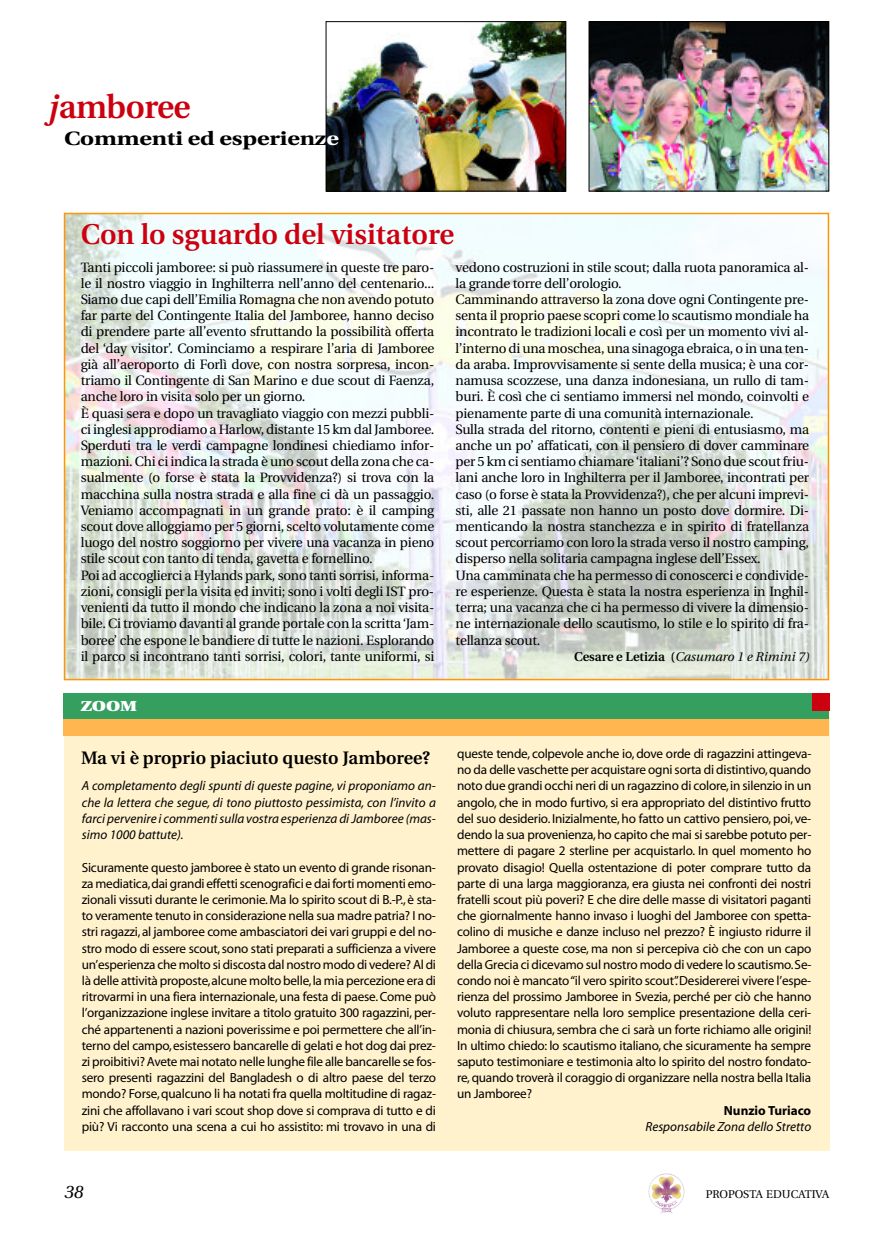
<style>
.page{position:relative;width:893px;height:1234px;background:#fff}
.page>*{position:absolute;margin:0;border:0;box-sizing:border-box;transform-origin:0 0}
.t1{font:600 33px "Utopia";letter-spacing:-.015em;color:#cc000f}
.t2{font:600 28.5px "Utopia";color:#cc000f}
.t3{font:700 19.2px "Utopia";letter-spacing:-.005em;color:#000;scale:1.25 1}
.t4{font:600 18px "Utopia";color:#000}
.t5{font:italic 18px "Utopia";color:#000}
.t6{font:900 14.4px "Utopia";color:#fff;scale:1.25 1}
.t7{font:13.5px/16.2px "Utopia";letter-spacing:-.015em;color:#000}
.t8{font:13.2px/16.2px "Myriad";letter-spacing:-.015em;color:#000;text-align:justify}
.t9{font:italic 13.2px/16.2px "Myriad";color:#000;text-align:justify}
.t10{font:700 13.2px "Myriad";color:#000}
.t11{font:italic 12.75px "Utopia";color:#000}
.t12{font:11.25px "Utopia";color:#000}
.s1{font-style:italic}
.s2{color:#fff}
.s3{font-weight:600;font-style:normal}
</style>
<div class="page">
<img style="left:657px;top:1173px;width:20px;height:4px">
<img style="left:67px;top:216px;width:759px;height:461px">
<div style="left:64px;top:213px;width:765px;height:467px;border:2px solid #ff9606"></div>
<div style="left:64px;top:693px;width:765px;height:457px;background:#fff2cd"></div>
<div style="left:64px;top:693px;width:765px;height:42px;background:#ffb651"></div>
<div style="left:64px;top:693px;width:765px;height:25px;background:#349f5f"></div>
<div style="left:812px;top:693px;width:17px;height:17px;background:#cc000f"></div>
<img style="left:328px;top:23px;width:236px;height:166px">
<div style="left:326px;top:21px;width:240px;height:170px;border:1px solid #000"></div>
<img style="left:591px;top:23px;width:236px;height:166px">
<div style="left:589px;top:21px;width:240px;height:170px;border:1px solid #000"></div>
<h1 class="t1" style="left:47px;top:94px;width:145px"><span class="s1">j</span>amboree</h1>
<h3 class="t3" style="left:64px;top:131px;width:221px">Commenti ed esperienz<span class="s2">e</span></h3>
<h2 class="t2" style="left:81px;top:222px;width:375px">Con lo sguardo del visitatore</h2>
<p class="t7" style="left:81px;top:260px;width:355px">Tanti piccoli jamboree: si può riassumere in queste tre paro&shy;le il nostro viaggio in Inghilterra nell’anno del centenario...<br>Siamo due capi dell’Emilia Romagna che non avendo potuto far parte del Contingente Italia del Jamboree, hanno deciso di prendere parte all’evento sfruttando la possibilità offerta del ‘day visitor’. Cominciamo a respirare l’aria di Jamboree già all’aeroporto di Forlì dove, con nostra sorpresa, incon&shy;triamo il Contingente di San Marino e due scout di Faenza, anche loro in visita solo per un giorno.<br>È quasi sera e dopo un travagliato viaggio con mezzi pubbli&shy;ci inglesi approdiamo a Harlow, distante 15 km dal Jamboree.<br>Sperduti tra le verdi campagne londinesi chiediamo infor&shy;mazioni. Chi ci indica la strada è uno scout della zona che ca&shy;sualmente (o forse è stata la Provvidenza?) si trova con la macchina sulla nostra strada e alla fine ci dà un passaggio.<br>Veniamo accompagnati in un grande prato: è il camping scout dove alloggiamo per 5 giorni, scelto volutamente come luogo del nostro soggiorno per vivere una vacanza in pieno stile scout con tanto di tenda, gavetta e fornellino.<br>Poi ad accoglierci a Hylands park, sono tanti sorrisi, informa&shy;zioni, consigli per la visita ed inviti; sono i volti degli IST pro&shy;venienti da tutto il mondo che indicano la zona a noi visita&shy;bile. Ci troviamo davanti al grande portale con la scritta ‘Jam&shy;boree’ che espone le bandiere di tutte le nazioni. Esplorando il parco si incontrano tanti sorrisi, colori, tante uniformi, si</p>
<p class="t7" style="left:456px;top:260px;width:355px">vedono costruzioni in stile scout; dalla ruota panoramica al&shy;la grande torre dell’orologio.<br>Camminando attraverso la zona dove ogni Contingente pre&shy;senta il proprio paese scopri come lo scautismo mondiale ha incontrato le tradizioni locali e così per un momento vivi al&shy;l’interno di una moschea, una sinagoga ebraica, o in una ten&shy;da araba. Improvvisamente si sente della musica; è una cor&shy;namusa scozzese, una danza indonesiana, un rullo di tam&shy;buri. È così che ci sentiamo immersi nel mondo, coinvolti e pienamente parte di una comunità internazionale.<br>Sulla strada del ritorno, contenti e pieni di entusiasmo, ma anche un po’ affaticati, con il pensiero di dover camminare per 5 km ci sentiamo chiamare ‘italiani’? Sono due scout friu&shy;lani anche loro in Inghilterra per il Jamboree, incontrati per caso (o forse è stata la Provvidenza?), che per alcuni imprevi&shy;sti, alle 21 passate non hanno un posto dove dormire. Di&shy;menticando la nostra stanchezza e in spirito di fratellanza scout percorriamo con loro la strada verso il nostro camping, disperso nella solitaria campagna inglese dell’Essex.<br>Una camminata che ha permesso di conoscerci e condivide&shy;re esperienze. Questa è stata la nostra esperienza in Inghil&shy;terra; una vacanza che ci ha permesso di vivere la dimensio&shy;ne internazionale dello scautismo, lo stile e lo spirito di fra&shy;tellanza scout.</p>
<p class="t11" style="left:574px;top:651px;width:236px"><span class="s3">Cesare e Letizia (</span>Casumaro 1 e Rimini 7)</p>
<p class="t6" style="left:81px;top:699px;width:47px">ZOOM</p>
<h3 class="t4" style="left:81px;top:750px;width:350px">Ma vi è proprio piaciuto questo Jamboree?</h3>
<p class="t9" style="left:82px;top:779px;width:356px">A completamento degli spunti di queste pagine, vi proponiamo an&shy;che la lettera che segue, di tono piuttosto pessimista, con l’invito a farci pervenire i commenti sulla vostra esperienza di Jamboree (mas&shy;simo 1000 battute).</p>
<p class="t8" style="left:82px;top:859px;width:356px">Sicuramente questo jamboree è stato un evento di grande risonan&shy;za mediatica,dai grandi effetti scenografici e dai forti momenti emo&shy;zionali vissuti durante le cerimonie. Ma lo spirito scout di B.-P., è sta&shy;to veramente tenuto in considerazione nella sua madre patria? I no&shy;stri ragazzi, al jamboree come ambasciatori dei vari gruppi e del no&shy;stro modo di essere scout, sono stati preparati a sufficienza a vivere un’esperienza che molto si discosta dal nostro modo di vedere? Al di là delle attività proposte,alcune molto belle,la mia percezione era di ritrovarmi in una fiera internazionale, una festa di paese. Come può l’organizzazione inglese invitare a titolo gratuito 300 ragazzini, per&shy;ché appartenenti a nazioni poverissime e poi permettere che all’in&shy;terno del campo, esistessero bancarelle di gelati e hot dog dai prez&shy;zi proibitivi? Avete mai notato nelle lunghe file alle bancarelle se fos&shy;sero presenti ragazzini del Bangladesh o di altro paese del terzo mondo? Forse, qualcuno li ha notati fra quella moltitudine di ragaz&shy;zini che affollavano i vari scout shop dove si comprava di tutto e di più? Vi racconto una scena a cui ho assistito: mi trovavo in una di</p>
<p class="t8" style="left:457px;top:746px;width:356px">queste tende, colpevole anche io, dove orde di ragazzini attingeva&shy;no da delle vaschette per acquistare ogni sorta di distintivo,quando noto due grandi occhi neri di un ragazzino di colore,in silenzio in un angolo, che in modo furtivo, si era appropriato del distintivo frutto del suo desiderio. Inizialmente, ho fatto un cattivo pensiero, poi, ve&shy;dendo la sua provenienza, ho capito che mai si sarebbe potuto per&shy;mettere di pagare 2 sterline per acquistarlo. In quel momento ho provato disagio! Quella ostentazione di poter comprare tutto da parte di una larga maggioranza, era giusta nei confronti dei nostri fratelli scout più poveri? E che dire delle masse di visitatori paganti che giornalmente hanno invaso i luoghi del Jamboree con spetta&shy;colino di musiche e danze incluso nel prezzo? È ingiusto ridurre il Jamboree a queste cose, ma non si percepiva ciò che con un capo della Grecia ci dicevamo sul nostro modo di vedere lo scautismo.Se&shy;condo noi è mancato “il vero spirito scout”.Desidererei vivere l’espe&shy;rienza del prossimo Jamboree in Svezia, perché per ciò che hanno voluto rappresentare nella loro semplice presentazione della ceri&shy;monia di chiusura, sembra che ci sarà un forte richiamo alle origini!<br>In ultimo chiedo: lo scautismo italiano, che sicuramente ha sempre saputo testimoniare e testimonia alto lo spirito del nostro fondato&shy;re, quando troverà il coraggio di organizzare nella nostra bella Italia un Jamboree?</p>
<p class="t10" style="left:724px;top:1104px;width:89px">Nunzio Turiaco</p>
<p class="t9" style="left:645px;top:1119px;width:167px">Responsabile Zona dello Stretto</p>
<h3 class="t5" style="left:64px;top:1184px;width:21px">38</h3>
<p class="t12" style="left:706px;top:1189px;width:125px">PROPOSTA EDUCATIVA</p>
</div>
